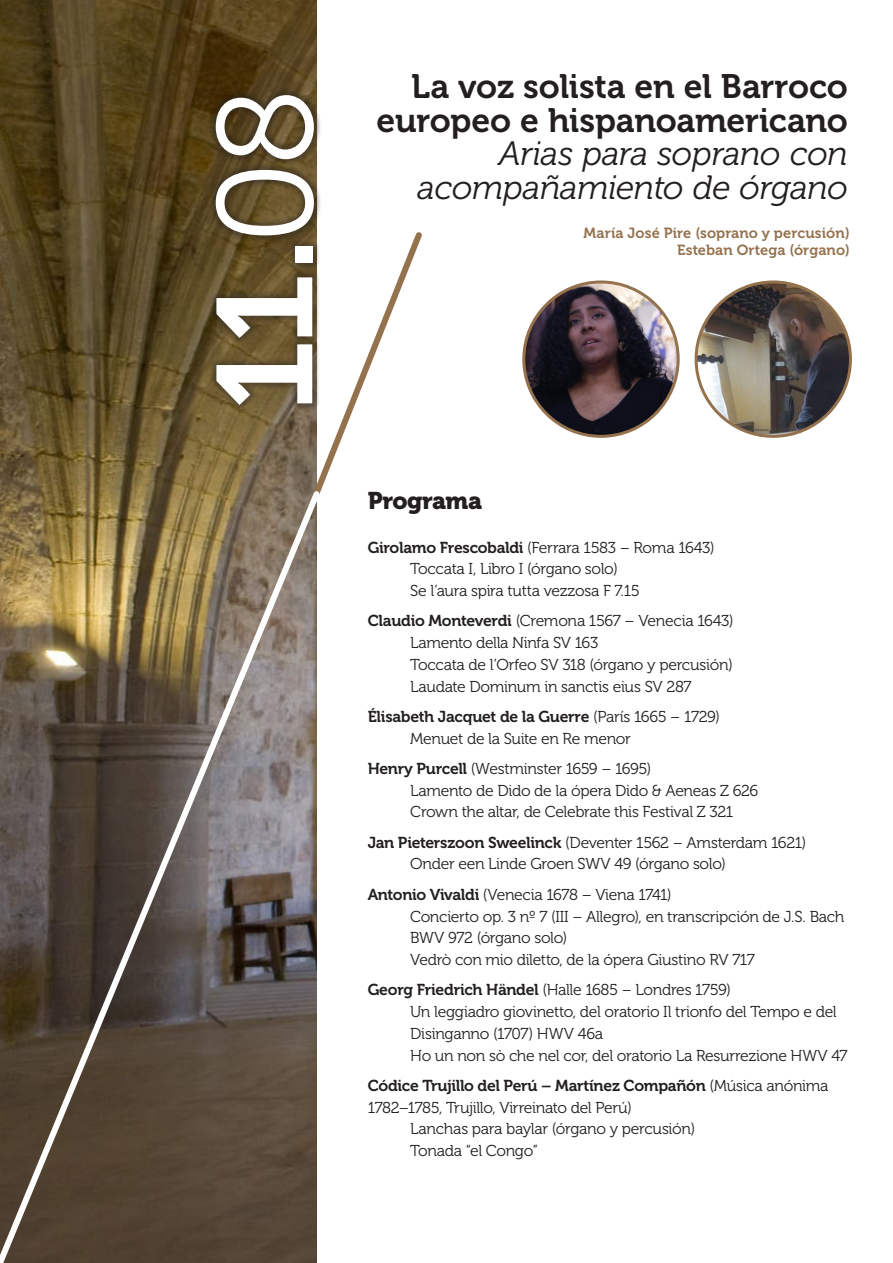
<style>
.page{position:relative;width:893px;height:1263px;background:#fff}
.page>*{position:absolute;margin:0;border:0;box-sizing:border-box;transform-origin:0 0}
.t1{font:135px "Museo 700";color:#fff}
.t2{font:33.75px/33.8px "Museo 700";letter-spacing:-.005em;color:#231f20;text-align:right}
.t3{font:italic 33.75px/33.8px "Museo 300";letter-spacing:-.01em;color:#231f20;text-align:right}
.t4{font:24px "Museo 900";letter-spacing:-.02em;color:#231f20}
.t5{font:15.75px/21.8px "Museo 300";letter-spacing:-.02em;color:#231f20}
.t6{font:15.75px "Museo 700";letter-spacing:-.02em;color:#231f20}
.t7{font:14.7px/17.5px "Museo 700";letter-spacing:.005em;color:#95724e;text-align:right}
.s1{font-family:"Museo 300"}
.s2{font-family:"Museo 700"}
</style>
<div class="page">
<img style="left:0;top:0;width:317px;height:486px">
<div style="left:208px;top:87px;width:114px;height:325px;background:#231f20;opacity:.4"></div>
<svg style="left:309px;top:227px;width:113px;height:259px"></svg>
<svg style="left:0;top:486px;width:323px;height:777px"></svg>
<img style="left:524px;top:282px;width:154px;height:154px;border-radius:77px">
<div style="left:522px;top:280px;width:158px;height:158px;border:3px solid #95724e;border-radius:50%"></div>
<img style="left:696px;top:282px;width:154px;height:154px;border-radius:77px">
<div style="left:695px;top:280px;width:157px;height:158px;border:3px solid #95724e;border-radius:50%"></div>
<h1 class="t1" style="left:190px;top:412px;width:325px;rotate:-90deg">11.<span class="s1">08</span></h1>
<h2 class="t2" style="left:377px;top:70px;width:473px">La voz solista en el Barroco europeo e hispanoamericano</h2>
<h2 class="t3" style="left:418px;top:137px;width:432px">Arias para soprano con acompañamiento de órgano</h2>
<p class="t7" style="left:584px;top:224px;width:268px">María José Pire (soprano y percusión)<br>Esteban Ortega (órgano)</p>
<h3 class="t4" style="left:368px;top:487px;width:116px">Programa</h3>
<p class="t5" style="left:410px;top:537px;width:306px;text-indent:-43px"><span class="s2">Girolamo Frescobaldi</span> (Ferrara 1583 – Roma 1643)<br>Toccata I, Libro I (órgano solo)<br>Se l’aura spira tutta vezzosa F 7.15</p>
<p class="t5" style="left:410px;top:610px;width:325px;text-indent:-43px"><span class="s2">Claudio Monteverdi</span> (Cremona 1567 – Venecia 1643)<br>Lamento della Ninfa SV 163<br>Toccata de l’Orfeo SV 318 (órgano y percusión)<br>Laudate Dominum in sanctis eius SV 287</p>
<p class="t6" style="left:368px;top:708px;width:354px">Élisabeth Jacquet de la Guerre <span class="s1">(París 1665 – 1729)</span></p>
<p class="t5" style="left:368px;top:723px;width:285px;line-height:30.3px;text-indent:43px">Menuet de la Suite en Re menor<br><span class="s2">Henry Purcell</span> (Westminster 1659 – 1695)</p>
<p class="t5" style="left:410px;top:780px;width:350px">Lamento de Dido de la ópera Dido &amp; Aeneas Z 626<br>Crown the altar, de Celebrate this Festival Z 321</p>
<p class="t5" style="left:410px;top:832px;width:398px;text-indent:-43px"><span class="s2">Jan Pieterszoon Sweelinck</span> (Deventer 1562 – Amsterdam 1621)<br>Onder een Linde Groen SWV 49 (órgano solo)</p>
<p class="t5" style="left:410px;top:884px;width:436px;text-indent:-43px"><span class="s2">Antonio Vivaldi</span> (Venecia 1678 – Viena 1741)<br>Concierto op. 3 nº 7 (III – Allegro), en transcripción de J.S. Bach BWV 972 (órgano solo)<br>Vedrò con mio diletto, de la ópera Giustino RV 717</p>
<p class="t5" style="left:410px;top:979px;width:439px;text-indent:-43px"><span class="s2">Georg Friedrich Händel</span> (Halle 1685 – Londres 1759)<br>Un leggiadro giovinetto, del oratorio Il trionfo del Tempo e del Disinganno (1707) HWV 46a<br>Ho un non sò che nel cor, del oratorio La Resurrezione HWV 47</p>
<p class="t6" style="left:368px;top:1076px;width:462px">Códice Trujillo del Perú – Martínez Compañón <span class="s1">(Música anónima</span></p>
<p class="t5" style="left:410px;top:1096px;width:287px;text-indent:-43px">1782–1785, Trujillo, Virreinato del Perú)<br>Lanchas para baylar (órgano y percusión)<br>Tonada “el Congo”</p>
</div>
